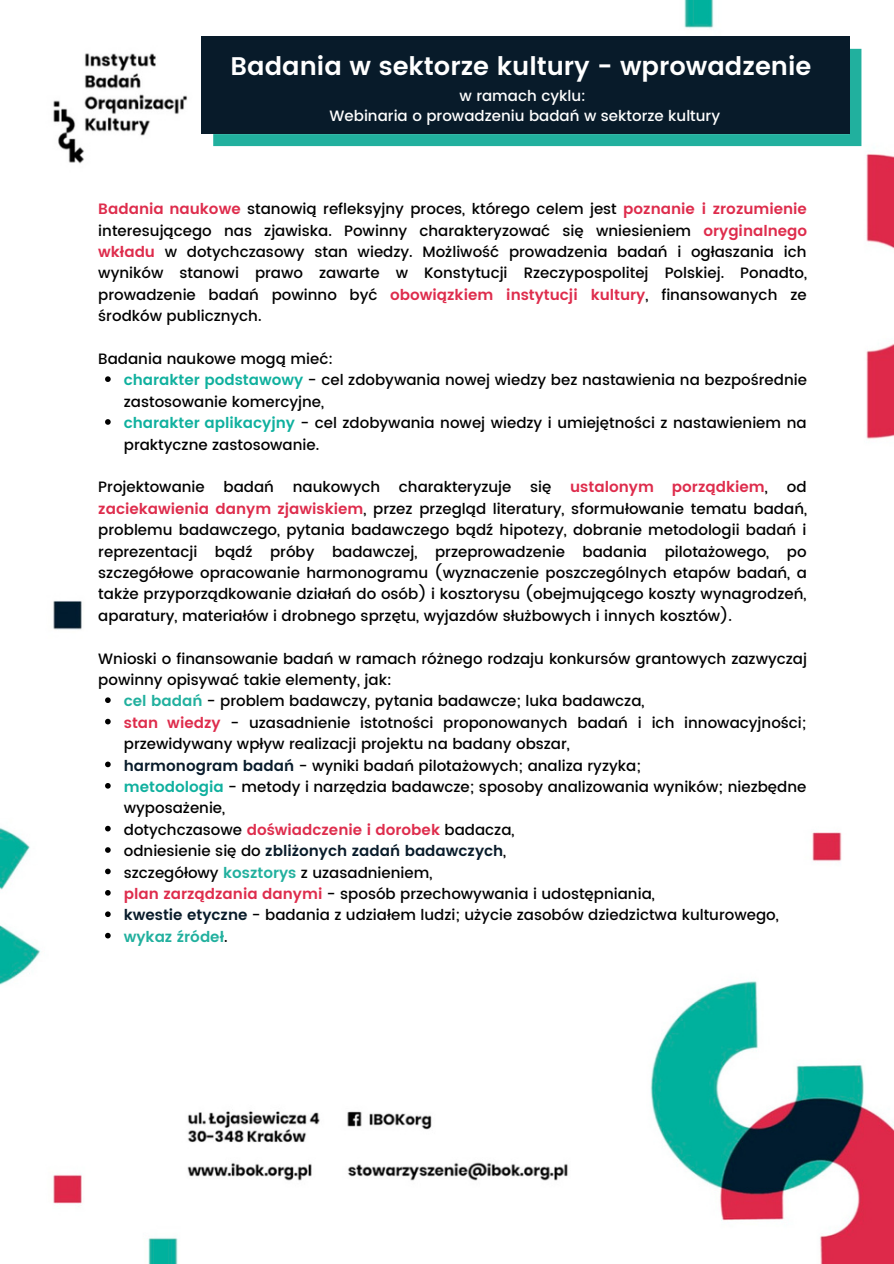
<style>
.page{position:relative;width:894px;height:1264px;background:#fff}
.page>*{position:absolute;margin:0;border:0;box-sizing:border-box;transform-origin:0 0}
.t1{font:600 25.5px "Poppins";color:#fff}
.t2{font:500 15px/21.5px "Poppins";color:#000}
.t3{font:500 15px "Poppins";color:#fff}
.t4{font:600 15px "Poppins";color:#081b2a}
.t5{font:600 15px "Poppins";color:#21b09e}
.s1{font-weight:600;color:#de2c4c}
.s2{font-weight:600;color:#0fb09e}
.s3{font-weight:600;color:#21b09e}
.s4{font-weight:600;color:#081b2a}
.s5{font-weight:500;color:#000}
</style>
<div class="page">
<img style="left:0;top:0;width:893px;height:1263px">
<svg style="left:213px;top:49px;width:648px;height:97px;background:#22ad9c"></svg>
<div style="left:201px;top:37px;width:648px;height:97px;background:#081b2a"></div>
<svg style="left:105px;top:376px;width:6px;height:6px"></svg>
<svg style="left:105px;top:419px;width:6px;height:6px"></svg>
<svg style="left:105px;top:697px;width:6px;height:6px"></svg>
<svg style="left:105px;top:718px;width:6px;height:6px"></svg>
<svg style="left:105px;top:761px;width:6px;height:6px"></svg>
<svg style="left:105px;top:783px;width:6px;height:5px"></svg>
<svg style="left:105px;top:825px;width:6px;height:6px"></svg>
<svg style="left:105px;top:847px;width:6px;height:5px"></svg>
<svg style="left:105px;top:868px;width:6px;height:6px"></svg>
<svg style="left:105px;top:890px;width:6px;height:5px"></svg>
<svg style="left:105px;top:911px;width:6px;height:6px"></svg>
<svg style="left:105px;top:932px;width:6px;height:6px"></svg>
<p class="t1" style="left:230px;top:52px;width:582px">Badania w sektorze kultury - wprowadzenie</p>
<p class="t3" style="left:459px;top:87px;width:128px">w ramach cyklu:</p>
<p class="t3" style="left:329px;top:107px;width:392px">Webinaria o prowadzeniu badań w sektorze kultury</p>
<p class="t2" style="left:98px;top:198px;width:710px;text-align:justify"><span class="s1">Badania naukowe</span> stanowią refleksyjny proces, którego celem jest <span class="s1">poznanie i zrozumienie </span>interesującego nas zjawiska. Powinny charakteryzować się wniesieniem <span class="s1">oryginalnego wkładu</span> w dotychczasowy stan wiedzy. Możliwość prowadzenia badań i ogłaszania ich wyników stanowi prawo zawarte w Konstytucji Rzeczypospolitej Polskiej. Ponadto, prowadzenie badań powinno być <span class="s1">obowiązkiem instytucji kultury</span>, finansowanych ze środków publicznych.</p>
<p class="t2" style="left:98px;top:348px;width:236px">Badania naukowe mogą mieć:</p>
<p class="t2" style="left:124px;top:369px;width:684px"><span class="s2">charakter podstawowy</span> - cel zdobywania nowej wiedzy bez nastawienia na bezpośrednie zastosowanie komercyjne,</p>
<p class="t2" style="left:124px;top:412px;width:684px"><span class="s2">charakter aplikacyjny</span> - cel zdobywania nowej wiedzy i umiejętności z nastawieniem na praktyczne zastosowanie.</p>
<p class="t2" style="left:98px;top:476px;width:670px">Projektowanie badań naukowych charakteryzuje się <span class="s1">ustalonym porządkiem</span>,</p>
<p class="t2" style="left:98px;top:476px;width:710px;text-align:justify;text-indent:688px">od <span class="s1">zaciekawienia danym zjawiskiem</span>, przez przegląd literatury, sformułowanie tematu badań, problemu badawczego, pytania badawczego bądź hipotezy, dobranie metodologii badań i reprezentacji bądź próby badawczej, przeprowadzenie badania pilotażowego, po szczegółowe opracowanie harmonogramu (wyznaczenie poszczególnych etapów badań, a także przyporządkowanie działań do osób) i kosztorysu (obejmującego koszty wynagrodzeń, aparatury, materiałów i drobnego sprzętu, wyjazdów służbowych i innych kosztów).</p>
<p class="t2" style="left:98px;top:647px;width:710px">Wnioski o finansowanie badań w ramach różnego rodzaju konkursów grantowych zazwyczaj powinny opisywać takie elementy, jak:</p>
<p class="t2" style="left:124px;top:690px;width:522px"><span class="s3">cel badań</span> - problem badawczy, pytania badawcze; luka badawcza,</p>
<p class="t2" style="left:124px;top:712px;width:684px"><span class="s1">stan wiedzy</span> - uzasadnienie istotności proponowanych badań i ich innowacyjności; przewidywany wpływ realizacji projektu na badany obszar,</p>
<p class="t2" style="left:124px;top:754px;width:518px"><span class="s4">harmonogram badań</span> - wyniki badań pilotażowych; analiza ryzyka;</p>
<p class="t2" style="left:124px;top:776px;width:683px"><span class="s2">metodologia</span> - metody i narzędzia badawcze; sposoby analizowania wyników; niezbędne wyposażenie,</p>
<p class="t2" style="left:124px;top:819px;width:392px">dotychczasowe <span class="s1">doświadczenie i dorobek</span> badacza,</p>
<p class="t4" style="left:124px;top:842px;width:384px"><span class="s5">odniesienie się do</span> zbliżonych zadań badawczych<span class="s5">,</span></p>
<p class="t2" style="left:124px;top:861px;width:310px">szczegółowy <span class="s3">kosztorys</span> z uzasadnieniem,</p>
<p class="t2" style="left:124px;top:883px;width:532px"><span class="s1">plan zarządzania danymi</span> - sposób przechowywania i udostępniania,</p>
<p class="t2" style="left:124px;top:904px;width:656px"><span class="s4">kwestie etyczne</span> - badania z udziałem ludzi; użycie zasobów dziedzictwa kulturowego,</p>
<p class="t5" style="left:124px;top:927px;width:105px">wykaz źródeł<span class="s5">.</span></p>
</div>
